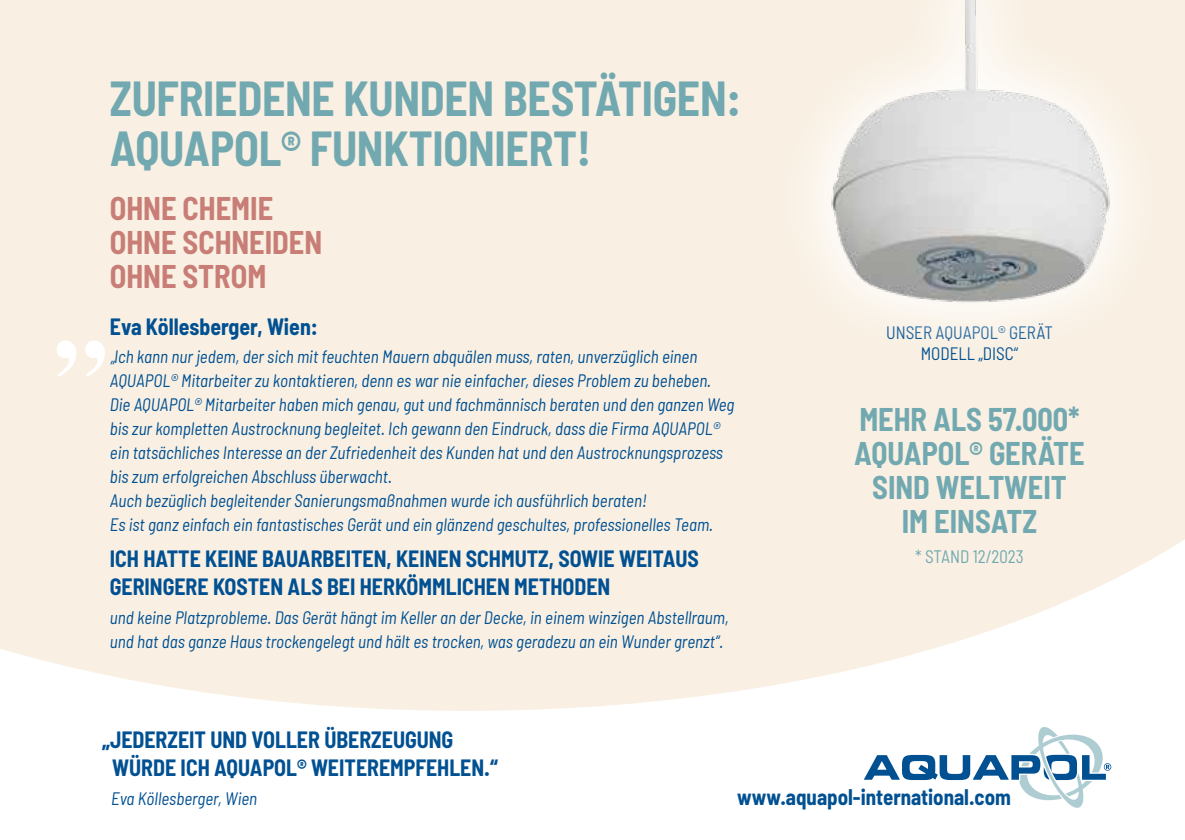
<style>
.page{position:relative;width:1185px;height:840px;background:#fff}
.page>*{position:absolute;margin:0;border:0;box-sizing:border-box;transform-origin:0 0}
.t1{font:700 semi-condensed 48px/50px "Barlow";letter-spacing:-.005em;color:#72a9b1;scale:.95 1}
.t2{font:700 semi-condensed 32px/34px "Barlow";color:#72a9b1;text-align:center;scale:.95 1}
.t3{font:700 semi-condensed 32px/34px "Barlow";color:#c87e76;scale:.95 1}
.t4{font:700 semi-condensed 23px/28px "Barlow";color:#005092;scale:.95 1}
.t5{font:700 semi-condensed 22px "Barlow";color:#005092;scale:.95 1}
.t6{font:italic semi-condensed 18px/24px "Barlow";color:#005092;scale:.95 1}
.t7{font:semi-condensed 18px/21.6px "Barlow";color:#005092;text-align:center;scale:.95 1}
.t8{font:semi-condensed 18px "Barlow";color:#72a9b1;scale:.95 1}
</style>
<div class="page">
<div style="left:0;top:0;width:1185px;height:839px;background:#f9f0e3"></div>
<svg style="left:0;top:539px;width:1185px;height:300px;fill:#fff"></svg>
<svg style="left:57px;top:340px;width:48px;height:36px"></svg>
<svg style="left:864px;top:725px;width:247px;height:85px;background:#d1e0ea"></svg>
<img style="left:816px;top:0;width:308px;height:309px">
<h1 class="t1" style="left:110px;top:73px;width:666px">ZUFRIEDENE KUNDEN BESTÄTIGEN:<br>AQUAPOL® FUNKTIONIERT!</h1>
<h2 class="t3" style="left:110px;top:191px;width:225px">OHNE CHEMIE<br>OHNE SCHNEIDEN<br>OHNE STROM</h2>
<p class="t4" style="left:110px;top:312px;width:220px">Eva Köllesberger, Wien:</p>
<p class="t6" style="left:110px;top:344px;width:659px">„Ich kann nur jedem, der sich mit feuchten Mauern abquälen muss, raten, unverzüglich einen AQUAPOL® Mitarbeiter zu kontaktieren, denn es war nie einfacher, dieses Problem zu beheben.<br>Die AQUAPOL® Mitarbeiter haben mich genau, gut und fachmännisch beraten und den ganzen Weg bis zur kompletten Austrocknung begleitet. Ich gewann den Eindruck, dass die Firma AQUAPOL® ein tatsächliches Interesse an der Zufriedenheit des Kunden hat und den Austrocknungsprozess bis zum erfolgreichen Abschluss überwacht.<br>Auch bezüglich begleitender Sanierungsmaßnahmen wurde ich ausführlich beraten!<br>Es ist ganz einfach ein fantastisches Gerät und ein glänzend geschultes, professionelles Team.</p>
<p class="t4" style="left:110px;top:544px;width:622px">ICH HATTE KEINE BAUARBEITEN, KEINEN SCHMUTZ, SOWIE WEITAUS<br>GERINGERE KOSTEN ALS BEI HERKÖMMLICHEN METHODEN</p>
<p class="t6" style="left:110px;top:604px;width:653px">und keine Platzprobleme. Das Gerät hängt im Keller an der Decke, in einem winzigen Abstellraum, und hat das ganze Haus trockengelegt und hält es trocken, was geradezu an ein Wunder grenzt“.</p>
<p class="t4" style="left:112px;top:724px;width:407px;text-indent:-10px">„JEDERZEIT UND VOLLER ÜBERZEUGUNG<br>WÜRDE ICH AQUAPOL® WEITEREMPFEHLEN.“</p>
<p class="t7" style="left:886px;top:321px;width:177px">UNSER AQUAPOL® GERÄT<br>MODELL „DISC“</p>
<h2 class="t2" style="left:854px;top:401px;width:244px">MEHR ALS 57.000*<br>AQUAPOL® GERÄTE<br>SIND WELTWEIT<br>IM EINSATZ</h2>
<p class="t8" style="left:915px;top:545px;width:116px">* STAND 12/2023</p>
<p class="t6" style="left:111px;top:785px;width:155px">Eva Köllesberger, Wien</p>
<p class="t5" style="left:737px;top:783px;width:290px">www.aquapol-international.com</p>
</div>
